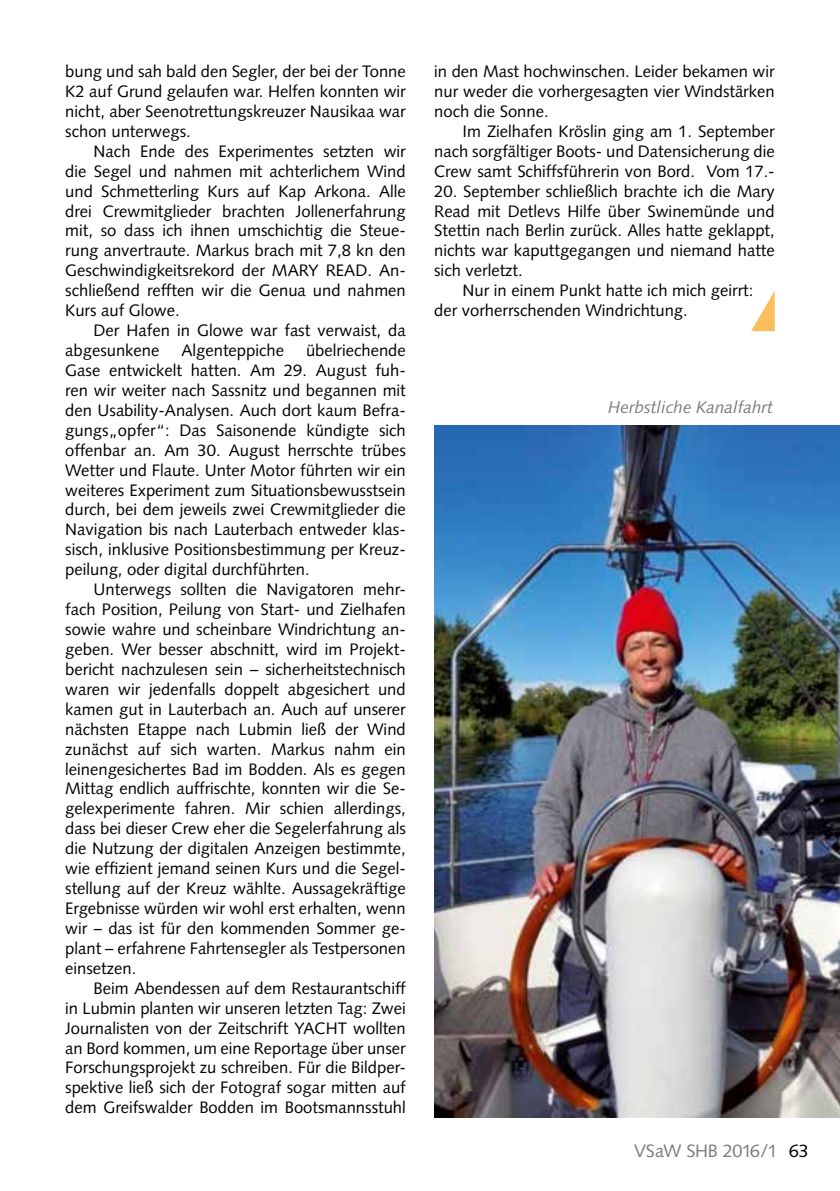
<style>
.page{position:relative;width:840px;height:1191px;background:#fff}
.page>*{position:absolute;margin:0;border:0;box-sizing:border-box;transform-origin:0 0}
.t1{font:18px "Syntax";letter-spacing:-.025em;color:#7a7b7a}
.t2{font:italic 17px "Syntax";color:#7a7b7a}
.t3{font:16.6px/20px "Syntax";color:#000;text-align:justify}
.s1{color:#000}
</style>
<div class="page">
<svg style="left:751px;top:292px;width:23px;height:39px"></svg>
<img style="left:434px;top:425px;width:405px;height:692px">
<p class="t3" style="left:65px;top:61px;width:342px">bung und sah bald den Segler, der bei der Tonne K2 auf Grund gelaufen war. Helfen konnten wir nicht, aber Seenotrettungskreuzer Nausikaa war schon unterwegs.</p>
<p class="t3" style="left:65px;top:141px;width:342px;text-indent:28px">Nach Ende des Experimentes setzten wir die Segel und nahmen mit achterlichem Wind und Schmetterling Kurs auf Kap Arkona. Alle drei Crewmitglieder brachten Jollenerfahrung mit, so dass ich ihnen umschichtig die Steue&shy;rung anvertraute. Markus brach mit 7,8 kn den Geschwindigkeitsrekord der MARY READ. An&shy;schließend refften wir die Genua und nahmen Kurs auf Glowe.</p>
<p class="t3" style="left:65px;top:320px;width:342px;text-indent:28px">Der Hafen in Glowe war fast verwaist, da abgesunkene</p>
<p class="t3" style="left:65px;top:340px;width:342px;text-indent:241px">übelriechende Gase entwickelt hatten. Am 29. August fuh&shy;ren wir weiter nach Sassnitz und begannen mit den Usability-Analysen. Auch dort kaum Befra&shy;gungs„opfer“: Das Saisonende kündigte sich offenbar an. Am 30. August herrschte trübes Wetter und Flaute. Unter Motor führten wir ein weiteres Experiment zum Situationsbewusstsein durch, bei dem jeweils zwei Crewmitglieder die Navigation bis nach Lauterbach entweder klas&shy;sisch, inklusive Positionsbestimmung per Kreuz&shy;peilung, oder digital durchführten.</p>
<p class="t3" style="left:65px;top:579px;width:342px;text-indent:28px">Unterwegs sollten die Navigatoren mehr&shy;fach Position, Peilung von Start- und Zielhafen sowie wahre und scheinbare Windrichtung an&shy;geben. Wer besser abschnitt, wird im Projekt&shy;bericht nachzulesen sein – sicherheitstechnisch waren wir jedenfalls doppelt abgesichert und kamen gut in Lauterbach an. Auch auf unserer nächsten Etappe nach Lubmin ließ der Wind zunächst auf sich warten. Markus nahm ein leinengesichertes Bad im Bodden. Als es gegen Mittag endlich auffrischte, konnten wir die Se&shy;gelexperimente fahren. Mir schien allerdings, dass bei dieser Crew eher die Segelerfahrung als die Nutzung der digitalen Anzeigen bestimmte, wie effizient jemand seinen Kurs und die Segel&shy;stellung auf der Kreuz wählte. Aussagekräftige Ergebnisse würden wir wohl erst erhalten, wenn wir – das ist für den kommenden Sommer ge&shy;plant – erfahrene Fahrtensegler als Testpersonen einsetzen.</p>
<p class="t3" style="left:65px;top:978px;width:342px;text-indent:28px">Beim Abendessen auf dem Restaurantschiff in Lubmin planten wir unseren letzten Tag: Zwei Journalisten von der Zeitschrift YACHT wollten an Bord kommen, um eine Reportage über unser Forschungsprojekt zu schreiben. Für die Bildper&shy;spektive ließ sich der Fotograf sogar mitten auf dem Greifswalder Bodden im Bootsmannsstuhl</p>
<p class="t3" style="left:181px;top:340px;width:104px">Algenteppiche</p>
<p class="t3" style="left:434px;top:61px;width:342px">in den Mast hochwinschen. Leider bekamen wir nur weder die vorhergesagten vier Windstärken noch die Sonne.</p>
<p class="t3" style="left:434px;top:121px;width:342px;text-indent:28px">Im Zielhafen Kröslin ging am 1. September nach sorgfältiger Boots- und Datensicherung die Crew samt Schiffsführerin von Bord. Vom 17.-</p>
<p class="t3" style="left:434px;top:181px;width:342px">20. September schließlich brachte ich die Mary Read mit Detlevs Hilfe über Swinemünde und Stettin nach Berlin zurück. Alles hatte geklappt, nichts war kaputtgegangen und niemand hatte sich verletzt.</p>
<p class="t3" style="left:434px;top:280px;width:320px;text-indent:28px">Nur in einem Punkt hatte ich mich geirrt: der vorherrschenden Windrichtung.</p>
<p class="t2" style="left:608px;top:397px;width:166px">Herbstliche Kanalfahrt</p>
<p class="t1" style="left:633px;top:1140px;width:176px">VSaW SHB 2016/1 <span class="s1">63</span></p>
</div>
